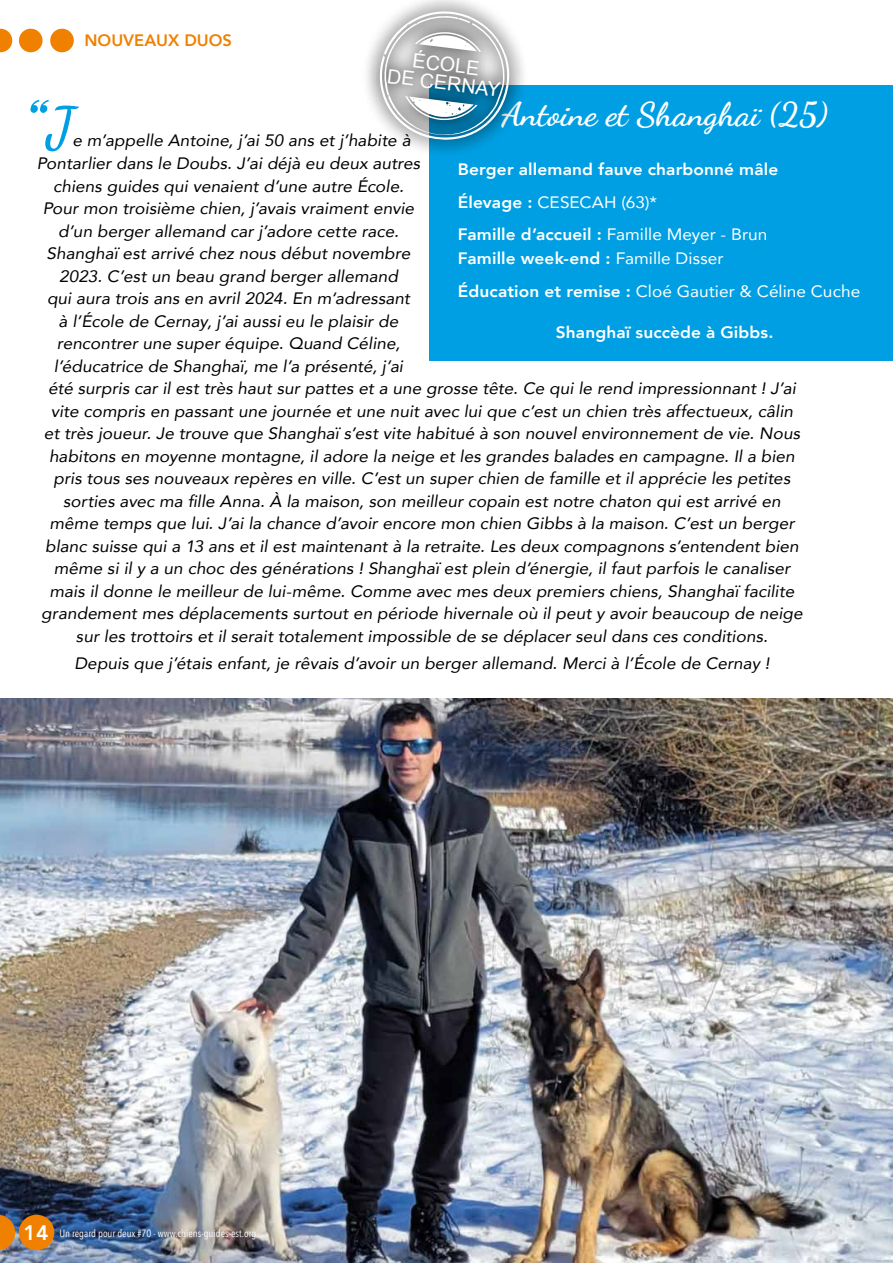
<style>
.page{position:relative;width:893px;height:1263px;background:#fff}
.page>*{position:absolute;margin:0;border:0;box-sizing:border-box;transform-origin:0 0}
.t1{font:120px "Boulevard";color:#009fe3;scale:1.04 1}
.t2{font:700 57px "Dancing Script";color:#009fe3;scale:1.04 1}
.t3{font:700 33px "Dancing Script";color:#fff;scale:1.04 1}
.t4{font:19.8px/18.6px "Arial";color:#fff;text-align:center}
.t5{font:italic 16.5px "Avenir";letter-spacing:.005em;color:#000;scale:1.04 1}
.t6{font:800 16.5px/32.5px "Avenir";letter-spacing:.01em;color:#fff;scale:1.04 1}
.t7{font:16.5px/32.5px "Avenir";color:#fff;scale:1.04 1}
.t8{font:800 16.5px "Avenir";color:#f08100}
.t9{font:10.5px "Avenir Next Condensed";color:#fff}
.s1{font-weight:400}
.s2{font-weight:800}
.s3{font-family:"Avenir";font-weight:800;font-size:21px}
</style>
<div class="page">
<img style="left:0;top:698px;width:893px;height:565px">
<div style="left:50px;top:29px;width:24px;height:23px;background:#f08100;border-radius:50%"></div>
<div style="left:19px;top:29px;width:24px;height:23px;background:#f08100;border-radius:50%"></div>
<svg style="left:0;top:29px;width:12px;height:23px"></svg>
<div style="left:429px;top:86px;width:464px;height:275px;background:#009fe3"></div>
<div style="left:19px;top:1215px;width:35px;height:35px;background:#f08100;border-radius:50%"></div>
<svg style="left:0;top:1215px;width:15px;height:35px"></svg>
<div style="left:361px;top:0;width:167px;height:158px;background:#000;opacity:.75"></div>
<svg style="left:376px;top:8px;width:135px;height:136px"></svg>
<p class="t8" style="left:84px;top:27px;width:149px">NOUVEAUX DUOS</p>
<p class="t4" style="left:391px;top:48px;width:115px;rotate:7deg">ÉCOLE<br>DE CERNAY</p>
<h1 class="t1" style="left:23px;top:41px;width:24px">"</h1>
<h3 class="t3" style="left:502px;top:94px;width:315px">Antoine et Shanghaï (25)</h3>
<p class="t6" style="left:458px;top:153px;width:310px">Berger allemand fauve charbonné mâle<br>Élevage : <span class="s1">CESECAH (63)*<br></span>Famille d’accueil : <span class="s1">Famille Meyer - Brun</span></p>
<p class="t7" style="left:458px;top:242px;width:388px"><span class="s2">Famille week-end :</span> Famille Disser<br><span class="s2">Éducation et remise :</span> Cloé Gautier &amp; Céline Cuche</p>
<p class="t6" style="left:556px;top:316px;width:211px">Shanghaï succède à Gibbs.</p>
<h2 class="t2" style="left:46px;top:92px;width:27px">J</h2>
<p class="t5" style="left:73px;top:131px;width:327px">e m’appelle Antoine, j’ai 50 ans et j’habite à</p>
<p class="t5" style="left:37px;top:153px;width:370px">Pontarlier dans le Doubs. J’ai déjà eu deux autres</p>
<p class="t5" style="left:53px;top:176px;width:339px">chiens guides qui venaient d’une autre École.</p>
<p class="t5" style="left:43px;top:198px;width:359px">Pour mon troisième chien, j’avais vraiment envie</p>
<p class="t5" style="left:58px;top:221px;width:329px">d’un berger allemand car j’adore cette race.</p>
<p class="t5" style="left:47px;top:243px;width:351px">Shanghaï est arrivé chez nous début novembre</p>
<p class="t5" style="left:59px;top:266px;width:327px">2023. C’est un beau grand berger allemand</p>
<p class="t5" style="left:47px;top:288px;width:351px">qui aura trois ans en avril 2024. En m‘adressant</p>
<p class="t5" style="left:59px;top:311px;width:328px">à l’École de Cernay, j’ai aussi eu le plaisir de</p>
<p class="t5" style="left:57px;top:333px;width:332px">rencontrer une super équipe. Quand Céline,</p>
<p class="t5" style="left:54px;top:356px;width:337px">l’éducatrice de Shanghaï, me l’a présenté, j’ai</p>
<p class="t5" style="left:48px;top:378px;width:721px">été surpris car il est très haut sur pattes et a une grosse tête. Ce qui le rend impressionnant ! J’ai</p>
<p class="t5" style="left:51px;top:401px;width:715px">vite compris en passant une journée et une nuit avec lui que c’est un chien très affectueux, câlin</p>
<p class="t5" style="left:44px;top:423px;width:729px">et très joueur. Je trouve que Shanghaï s’est vite habitué à son nouvel environnement de vie. Nous</p>
<p class="t5" style="left:49px;top:446px;width:719px">habitons en moyenne montagne, il adore la neige et les grandes balades en campagne. Il a bien</p>
<p class="t5" style="left:54px;top:468px;width:710px">pris tous ses nouveaux repères en ville. C’est un super chien de famille et il apprécie les petites</p>
<p class="t5" style="left:63px;top:491px;width:691px">sorties avec ma fille Anna. À la maison, son meilleur copain est notre chaton qui est arrivé en</p>
<p class="t5" style="left:50px;top:513px;width:718px">même temps que lui. J’ai la chance d’avoir encore mon chien Gibbs à la maison. C’est un berger</p>
<p class="t5" style="left:45px;top:536px;width:726px">blanc suisse qui a 13 ans et il est maintenant à la retraite. Les deux compagnons s’entendent bien</p>
<p class="t5" style="left:54px;top:558px;width:710px">même si il y a un choc des générations ! Shanghaï est plein d’énergie, il faut parfois le canaliser</p>
<p class="t5" style="left:50px;top:581px;width:717px">mais il donne le meilleur de lui-même. Comme avec mes deux premiers chiens, Shanghaï facilite</p>
<p class="t5" style="left:41px;top:603px;width:734px">grandement mes déplacements surtout en période hivernale où il peut y avoir beaucoup de neige</p>
<p class="t5" style="left:76px;top:626px;width:667px">sur les trottoirs et il serait totalement impossible de se déplacer seul dans ces conditions.</p>
<p class="t5" style="left:74px;top:653px;width:670px">Depuis que j’étais enfant, je rêvais d’avoir un berger allemand. Merci à l’École de Cernay !</p>
<p class="t9" style="left:24px;top:1224px;width:234px"><span class="s3">14</span> Un regard pour deux #70 - www.chiens-guides-est.org</p>
</div>
